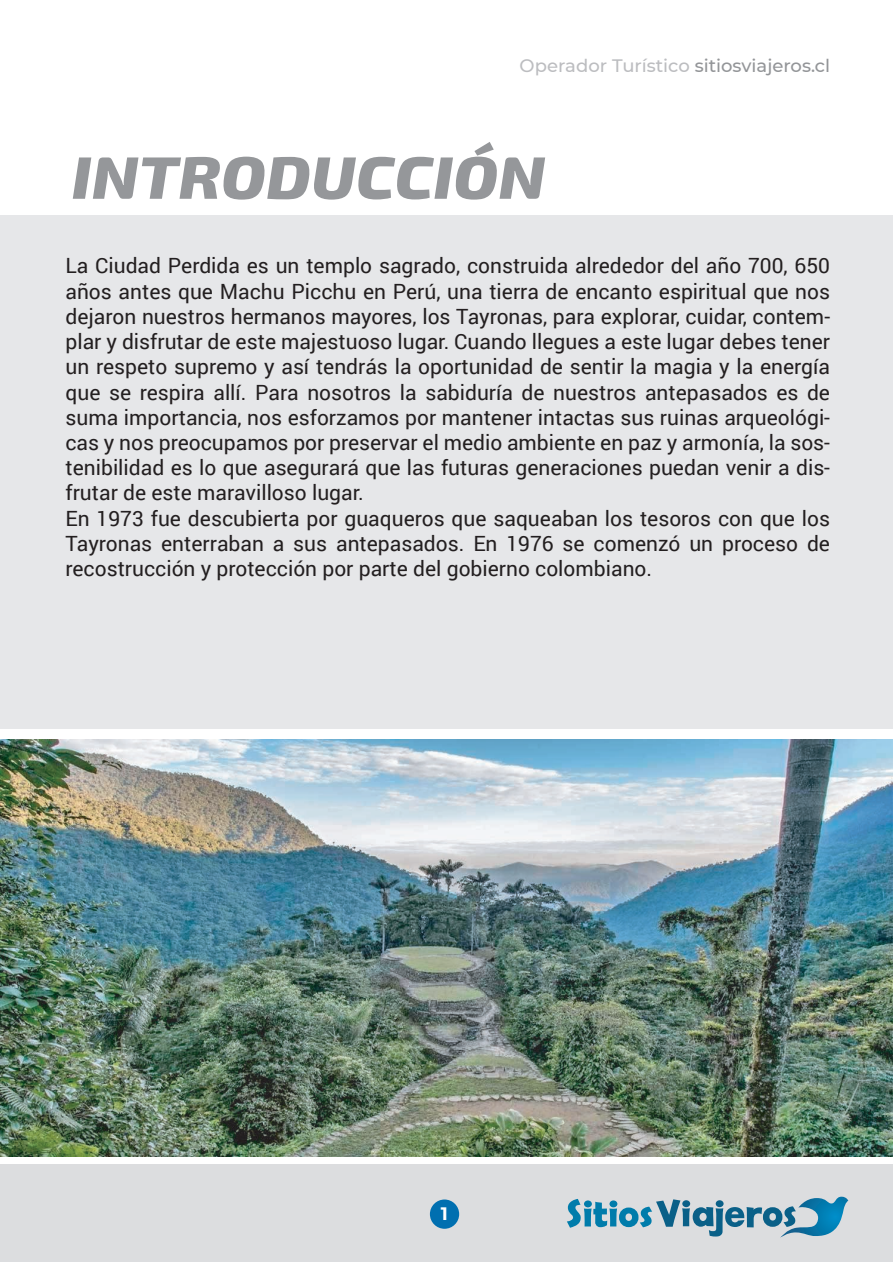
<style>
.page{position:relative;width:893px;height:1263px;background:#fff}
.page>*{position:absolute;margin:0;border:0;box-sizing:border-box;transform-origin:0 0}
.t1{font:italic 800 59.85px "Exo 2";color:#95979a;scale:1.09 1}
.t2{font:21px/25.2px "Roboto";color:#231f20}
.t3{font:500 18px "Montserrat";color:#bcbdc0}
.t4{font:700 18px "Montserrat";color:#fff}
.s1{color:#939598}
</style>
<div class="page">
<div style="left:0;top:216px;width:893px;height:513px;background:#e6e7e9"></div>
<div style="left:0;top:1164px;width:893px;height:98px;background:#dcdddf"></div>
<div style="left:430px;top:1199px;width:29px;height:30px;background:#006fb0;border-radius:50%"></div>
<svg style="left:567px;top:1197px;width:281px;height:41px"></svg>
<img style="left:0;top:739px;width:893px;height:417px">
<p class="t3" style="left:520px;top:53px;width:312px">Operador Turístico <span class="s1">sitiosviajeros.cl</span></p>
<h1 class="t1" style="left:72px;top:141px;width:436px">INTRODUCCIÓN</h1>
<p class="t2" style="left:65px;top:253px;width:766px">La Ciudad Perdida es un templo sagrado, construida alrededor del año 700, 650 años antes que Machu Picchu en Perú, una tierra de encanto espiritual que nos dejaron nuestros hermanos mayores, los Tayronas, para explorar, cuidar, contem&shy;plar y disfrutar de este majestuoso lugar. Cuando llegues a este lugar debes tener un respeto supremo y así tendrás la oportunidad de sentir la magia y la energía que se respira allí. Para nosotros la sabiduría de nuestros antepasados es de suma importancia, nos esforzamos por mantener intactas sus ruinas arqueológi&shy;cas y nos preocupamos por preservar el medio ambiente en paz y armonía, la sos&shy;tenibilidad es lo que asegurará que las futuras generaciones puedan venir a dis&shy;frutar de este maravilloso lugar.<br>En 1973 fue descubierta por guaqueros que saqueaban los tesoros con que los Tayronas enterraban a sus antepasados. En 1976 se comenzó un proceso de recostrucción y protección por parte del gobierno colombiano.</p>
<p class="t4" style="left:441px;top:1200px;width:9px">1</p>
</div>
